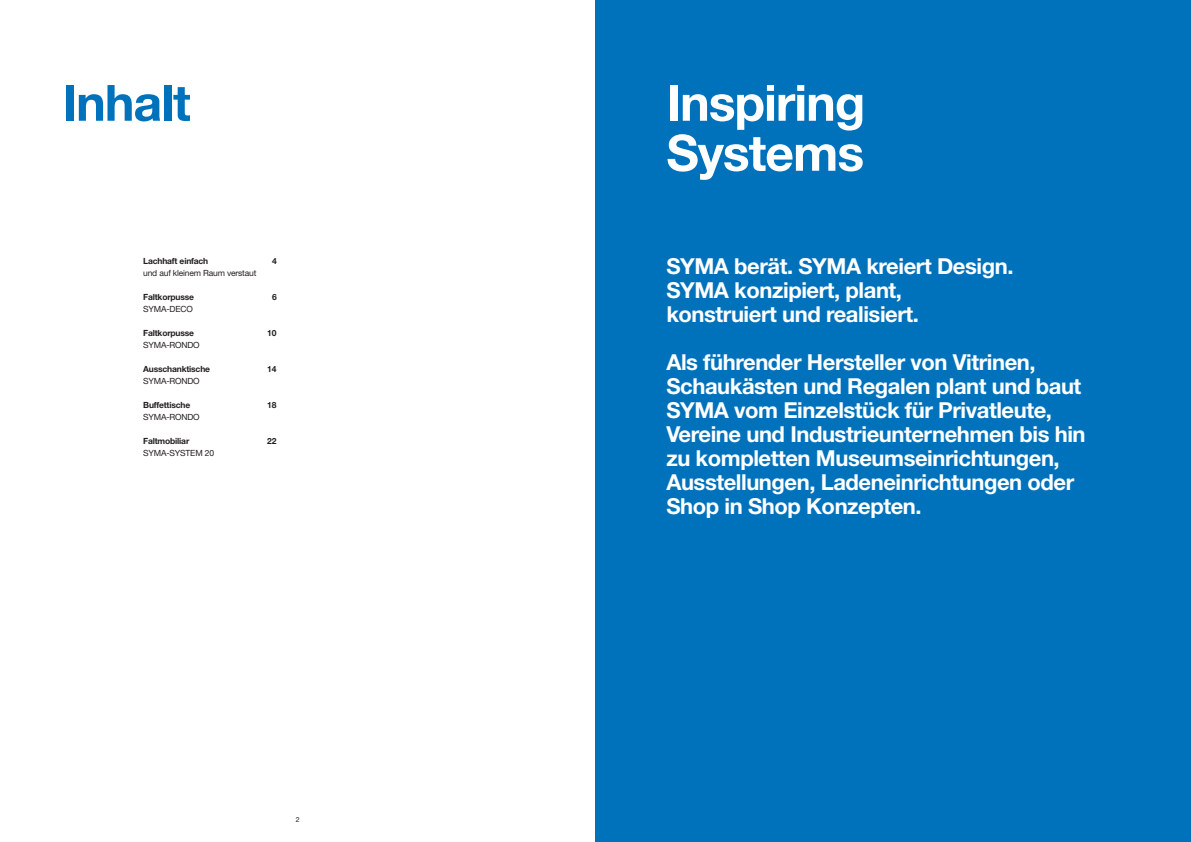
<style>
.page{position:relative;width:1191px;height:842px;background:#fff}
.page>*{position:absolute;margin:0;border:0;box-sizing:border-box;transform-origin:0 0}
.t1{font:700 50px "Helvetica Neue LT Std";letter-spacing:-.02em;color:#fff}
.t2{font:700 50px "Helvetica Neue LT Std";letter-spacing:-.02em;color:#0072bc}
.t3{font:700 22px/24px "Helvetica Neue LT Std";letter-spacing:-.02em;color:#fff}
.t4{font:700 8.5px "Helvetica Neue LT Std";letter-spacing:-.02em;color:#231f20}
.t5{font:8.5px "Helvetica Neue LT Std";letter-spacing:-.02em;color:#231f20}
.t6{font:7px "Helvetica Neue LT Std";color:#231f20}
</style>
<div class="page">
<div style="left:595px;top:0;width:596px;height:842px;background:#0072bc"></div>
<p class="t2" style="left:62px;top:72px;width:130px">Inhalt</p>
<p class="t4" style="left:143px;top:256px;width:67px">Lachhaft einfach</p>
<p class="t4" style="left:272px;top:256px;width:6px">4</p>
<p class="t5" style="left:143px;top:268px;width:115px">und auf kleinem Raum verstaut</p>
<p class="t4" style="left:143px;top:292px;width:52px">Faltkorpusse</p>
<p class="t4" style="left:272px;top:292px;width:6px">6</p>
<p class="t5" style="left:143px;top:304px;width:51px">SYMA-DECO</p>
<p class="t4" style="left:143px;top:328px;width:52px">Faltkorpusse</p>
<p class="t4" style="left:267px;top:328px;width:11px">10</p>
<p class="t5" style="left:143px;top:340px;width:58px">SYMA-RONDO</p>
<p class="t4" style="left:143px;top:364px;width:68px">Ausschanktische</p>
<p class="t4" style="left:267px;top:364px;width:11px">14</p>
<p class="t5" style="left:143px;top:376px;width:58px">SYMA-RONDO</p>
<p class="t4" style="left:143px;top:400px;width:49px">Buffettische</p>
<p class="t4" style="left:267px;top:400px;width:11px">18</p>
<p class="t5" style="left:143px;top:412px;width:58px">SYMA-RONDO</p>
<p class="t4" style="left:143px;top:436px;width:48px">Faltmobiliar</p>
<p class="t4" style="left:267px;top:436px;width:11px">22</p>
<p class="t5" style="left:143px;top:448px;width:72px">SYMA-SYSTEM 20</p>
<p class="t6" style="left:296px;top:816px;width:5px">2</p>
<p class="t1" style="left:666px;top:72px;width:200px">Inspiring</p>
<p class="t1" style="left:666px;top:122px;width:199px">Systems</p>
<p class="t3" style="left:666px;top:254px;width:348px">SYMA berät. SYMA kreiert Design.</p>
<p class="t3" style="left:666px;top:278px;width:237px">SYMA konzipiert, plant,</p>
<p class="t3" style="left:666px;top:302px;width:254px">konstruiert und realisiert.</p>
<p class="t3" style="left:666px;top:350px;width:371px">Als führender Hersteller von Vitrinen,</p>
<p class="t3" style="left:666px;top:374px;width:416px">Schaukästen und Regalen plant und baut<br>SYMA vom Einzelstück für Privatleute,</p>
<p class="t3" style="left:666px;top:422px;width:421px">Vereine und Industrieunternehmen bis hin</p>
<p class="t3" style="left:666px;top:446px;width:395px">zu kompletten Museumseinrichtungen,</p>
<p class="t3" style="left:666px;top:470px;width:409px">Ausstellungen, Ladeneinrichtungen oder</p>
<p class="t3" style="left:666px;top:494px;width:257px">Shop in Shop Konzepten.</p>
</div>
